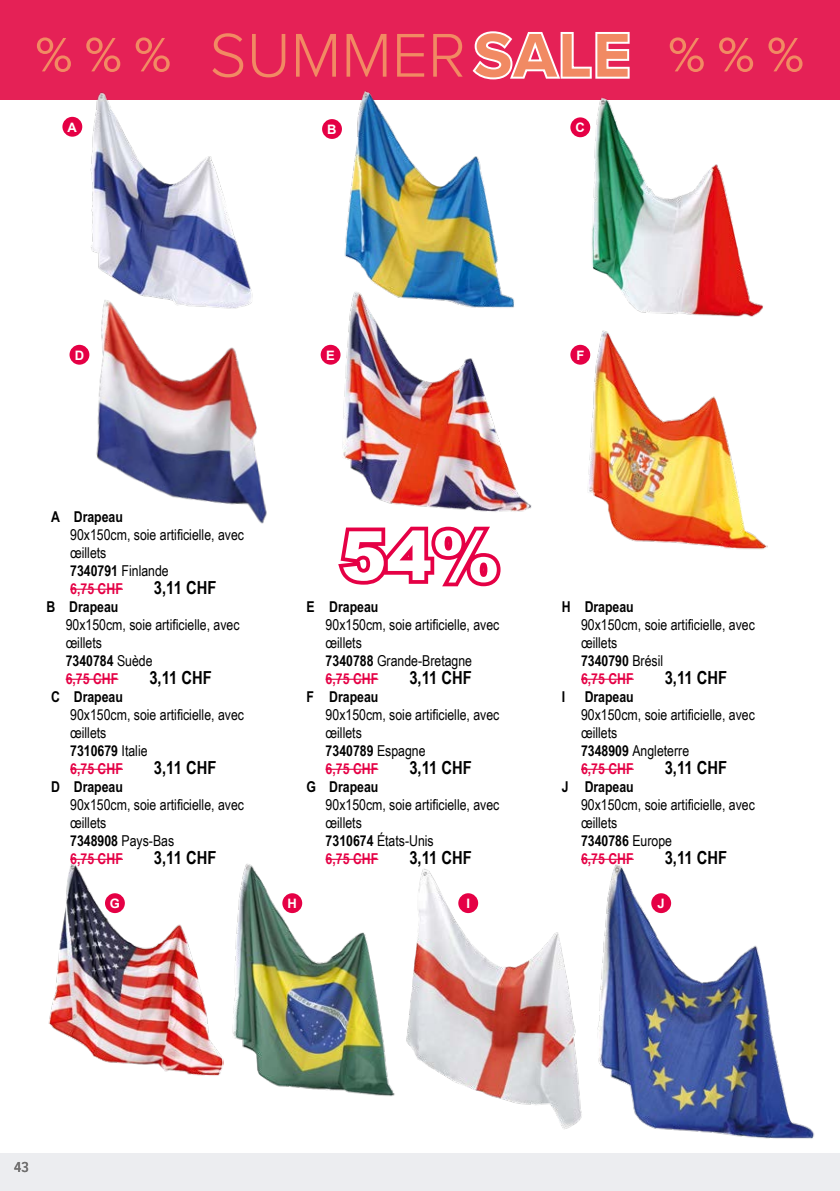
<style>
.page{position:relative;width:840px;height:1191px;background:#fff}
.page>*{position:absolute;margin:0;border:0;box-sizing:border-box;transform-origin:0 0}
.t1{font:900 68px "Arial";color:#fff}
.t2{font:300 64px "Proxima Nova";color:#f18a63}
.t3{font:700 18px "Arial Narrow";color:#000}
.t4{font:15px/18px "Arial Narrow";color:#000}
.t5{font:700 15px "Arial Narrow MT Std";color:#000}
.t6{font:500 15px "Proxima Nova Cond";color:#706f6f}
.t7{font:700 13px "Arial";color:#fff}
.s1{font-weight:700}
.s2{font-weight:700;color:#e50045}
</style>
<div class="page">
<div style="left:0;top:1152px;width:839px;height:39px;background:#ecedf0"></div>
<div style="left:0;top:0;width:839px;height:100px;background:#e52156"></div>
<svg style="left:472px;top:31px;width:158px;height:49px"></svg>
<svg style="left:719px;top:37px;width:33px;height:35px"></svg>
<svg style="left:768px;top:37px;width:34px;height:35px"></svg>
<svg style="left:669px;top:37px;width:34px;height:35px"></svg>
<svg style="left:86px;top:37px;width:34px;height:35px"></svg>
<svg style="left:135px;top:37px;width:35px;height:35px"></svg>
<svg style="left:37px;top:37px;width:34px;height:35px"></svg>
<img style="left:90px;top:92px;width:153px;height:171px">
<img style="left:344px;top:91px;width:157px;height:198px">
<img style="left:590px;top:97px;width:173px;height:220px">
<img style="left:70px;top:263px;width:197px;height:261px">
<img style="left:343px;top:289px;width:189px;height:223px">
<img style="left:586px;top:330px;width:181px;height:220px">
<img style="left:48px;top:863px;width:175px;height:213px">
<img style="left:232px;top:864px;width:156px;height:232px">
<img style="left:388px;top:869px;width:194px;height:260px">
<img style="left:597px;top:864px;width:218px;height:275px">
<div style="left:62px;top:117px;width:20px;height:20px;background:#e50045;border-radius:50%"></div>
<div style="left:322px;top:119px;width:20px;height:20px;background:#e50045;border-radius:50%"></div>
<div style="left:570px;top:117px;width:20px;height:20px;background:#e50045;border-radius:50%"></div>
<div style="left:69px;top:345px;width:20px;height:20px;background:#e50045;border-radius:50%"></div>
<div style="left:320px;top:345px;width:20px;height:20px;background:#e50045;border-radius:50%"></div>
<div style="left:570px;top:345px;width:20px;height:20px;background:#e50045;border-radius:50%"></div>
<div style="left:105px;top:893px;width:20px;height:20px;background:#e50045;border-radius:50%"></div>
<div style="left:282px;top:893px;width:20px;height:20px;background:#e50045;border-radius:50%"></div>
<div style="left:651px;top:893px;width:19px;height:20px;background:#e50045;border-radius:50%"></div>
<div style="left:458px;top:893px;width:20px;height:20px;background:#e50045;border-radius:50%"></div>
<hr style="left:70px;top:588px;width:53px;height:2px;background:#e50045">
<hr style="left:66px;top:678px;width:52px;height:2px;background:#e50045">
<hr style="left:70px;top:768px;width:53px;height:2px;background:#e50045">
<hr style="left:70px;top:858px;width:53px;height:2px;background:#e50045">
<hr style="left:325px;top:768px;width:53px;height:2px;background:#e50045">
<hr style="left:325px;top:858px;width:53px;height:2px;background:#e50045">
<hr style="left:580px;top:678px;width:53px;height:2px;background:#e50045">
<hr style="left:580px;top:768px;width:53px;height:2px;background:#e50045">
<hr style="left:580px;top:858px;width:53px;height:2px;background:#e50045">
<hr style="left:325px;top:678px;width:53px;height:2px;background:#e50045">
<svg style="left:338px;top:526px;width:163px;height:61px"></svg>
<h2 class="t2" style="left:209px;top:8px;width:422px">SUMMER<span class="s1">SALE</span></h2>
<p class="t7" style="left:68px;top:118px;width:11px">A</p>
<p class="t7" style="left:327px;top:121px;width:11px">B</p>
<p class="t7" style="left:575px;top:119px;width:11px">C</p>
<p class="t7" style="left:75px;top:346px;width:11px">D</p>
<p class="t7" style="left:326px;top:346px;width:10px">E</p>
<p class="t7" style="left:576px;top:346px;width:9px">F</p>
<p class="t5" style="left:51px;top:508px;width:73px">A Drapeau</p>
<p class="t4" style="left:70px;top:525px;width:175px">90x150cm, soie artificielle, avec œillets<br><span class="s1">7340791</span> Finlande<br><span class="s2">6,75 CHF</span></p>
<p class="t3" style="left:154px;top:577px;width:64px">3,11 CHF</p>
<p class="t5" style="left:46px;top:598px;width:73px">B Drapeau</p>
<p class="t4" style="left:66px;top:615px;width:175px">90x150cm, soie artificielle, avec œillets<br><span class="s1">7340784</span> Suède<br><span class="s2">6,75 CHF</span></p>
<p class="t3" style="left:149px;top:667px;width:64px">3,11 CHF</p>
<p class="t5" style="left:51px;top:688px;width:73px">C Drapeau</p>
<p class="t4" style="left:70px;top:705px;width:175px">90x150cm, soie artificielle, avec œillets<br><span class="s1">7310679</span> Italie<br><span class="s2">6,75 CHF</span></p>
<p class="t3" style="left:154px;top:757px;width:64px">3,11 CHF</p>
<p class="t5" style="left:51px;top:778px;width:73px">D Drapeau</p>
<p class="t4" style="left:70px;top:795px;width:175px">90x150cm, soie artificielle, avec œillets<br><span class="s1">7348908</span> Pays-Bas<br><span class="s2">6,75 CHF</span></p>
<p class="t3" style="left:154px;top:847px;width:64px">3,11 CHF</p>
<h1 class="t1" style="left:341px;top:518px;width:160px">54%</h1>
<p class="t5" style="left:306px;top:598px;width:73px">E Drapeau</p>
<p class="t4" style="left:325px;top:615px;width:175px">90x150cm, soie artificielle, avec œillets<br><span class="s1">7340788</span> Grande-Bretagne<br><span class="s2">6,75 CHF</span></p>
<p class="t3" style="left:409px;top:667px;width:64px">3,11 CHF</p>
<p class="t5" style="left:306px;top:688px;width:73px">F Drapeau</p>
<p class="t4" style="left:325px;top:705px;width:175px">90x150cm, soie artificielle, avec œillets<br><span class="s1">7340789</span> Espagne<br><span class="s2">6,75 CHF</span></p>
<p class="t3" style="left:409px;top:757px;width:64px">3,11 CHF</p>
<p class="t5" style="left:306px;top:778px;width:73px">G Drapeau</p>
<p class="t4" style="left:325px;top:795px;width:175px">90x150cm, soie artificielle, avec œillets<br><span class="s1">7310674</span> États-Unis<br><span class="s2">6,75 CHF</span></p>
<p class="t3" style="left:409px;top:847px;width:64px">3,11 CHF</p>
<p class="t5" style="left:561px;top:598px;width:73px">H Drapeau</p>
<p class="t4" style="left:580px;top:615px;width:175px">90x150cm, soie artificielle, avec œillets<br><span class="s1">7340790</span> Brésil<br><span class="s2">6,75 CHF</span></p>
<p class="t3" style="left:664px;top:667px;width:64px">3,11 CHF</p>
<p class="t5" style="left:561px;top:688px;width:5px">I</p>
<p class="t5" style="left:584px;top:688px;width:51px">Drapeau</p>
<p class="t4" style="left:580px;top:705px;width:175px">90x150cm, soie artificielle, avec œillets<br><span class="s1">7348909</span> Angleterre<br><span class="s2">6,75 CHF</span></p>
<p class="t3" style="left:664px;top:757px;width:64px">3,11 CHF</p>
<p class="t5" style="left:561px;top:778px;width:73px">J Drapeau</p>
<p class="t4" style="left:580px;top:795px;width:175px">90x150cm, soie artificielle, avec œillets<br><span class="s1">7340786</span> Europe<br><span class="s2">6,75 CHF</span></p>
<p class="t3" style="left:664px;top:847px;width:64px">3,11 CHF</p>
<p class="t7" style="left:110px;top:894px;width:12px">G</p>
<p class="t7" style="left:287px;top:894px;width:11px">H</p>
<p class="t7" style="left:466px;top:894px;width:5px">I</p>
<p class="t7" style="left:657px;top:894px;width:9px">J</p>
<p class="t6" style="left:14px;top:1156px;width:16px">43</p>
</div>
